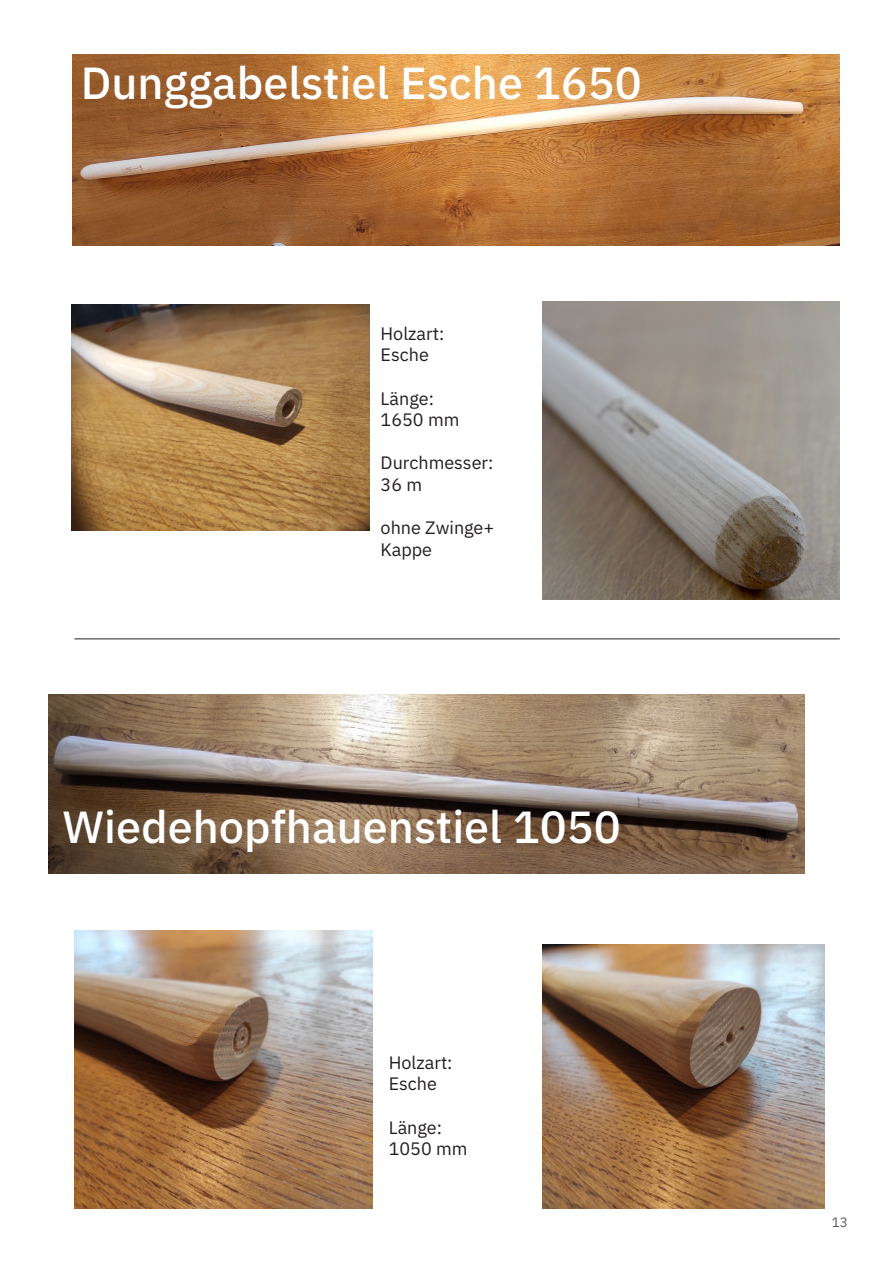
<style>
.page{position:relative;width:893px;height:1263px;background:#fff}
.page>*{position:absolute;margin:0;border:0;box-sizing:border-box;transform-origin:0 0}
.Absatzformat_3{font:500 45px "IBM Plex Sans";color:#fff}
.Absatzformat_1{font:18px "IBM Plex Sans";color:#231f20}
.t1{font:13.5px "IBM Plex Sans";color:#57585a}
</style>
<div class="page">
<img style="left:72px;top:54px;width:768px;height:191px">
<img style="left:72px;top:304px;width:297px;height:226px">
<img style="left:542px;top:302px;width:298px;height:298px">
<img style="left:49px;top:695px;width:755px;height:179px">
<img style="left:74px;top:930px;width:298px;height:279px">
<img style="left:542px;top:944px;width:283px;height:265px">
<hr style="left:74px;top:638px;width:766px;height:1px;background:#231f20">
<p class="Absatzformat_3" style="left:81px;top:48px;width:562px">Dunggabelstiel Esche 1650</p>
<p class="Absatzformat_1" style="left:381px;top:320px;width:65px">Holzart:</p>
<p class="Absatzformat_1" style="left:381px;top:341px;width:50px">Esche</p>
<p class="Absatzformat_1" style="left:381px;top:384px;width:55px">Länge:</p>
<p class="Absatzformat_1" style="left:381px;top:406px;width:80px">1650 mm</p>
<p class="Absatzformat_1" style="left:381px;top:449px;width:114px">Durchmesser:</p>
<p class="Absatzformat_1" style="left:381px;top:471px;width:43px">36 m</p>
<p class="Absatzformat_1" style="left:381px;top:514px;width:115px">ohne Zwinge+</p>
<p class="Absatzformat_1" style="left:381px;top:536px;width:53px">Kappe</p>
<p class="Absatzformat_3" style="left:63px;top:792px;width:560px">Wiedehopfhauenstiel 1050</p>
<p class="Absatzformat_1" style="left:389px;top:1049px;width:65px">Holzart:</p>
<p class="Absatzformat_1" style="left:389px;top:1070px;width:50px">Esche</p>
<p class="Absatzformat_1" style="left:389px;top:1113px;width:55px">Länge:</p>
<p class="Absatzformat_1" style="left:389px;top:1135px;width:80px">1050 mm</p>
<p class="t1" style="left:832px;top:1212px;width:18px">13</p>
</div>
